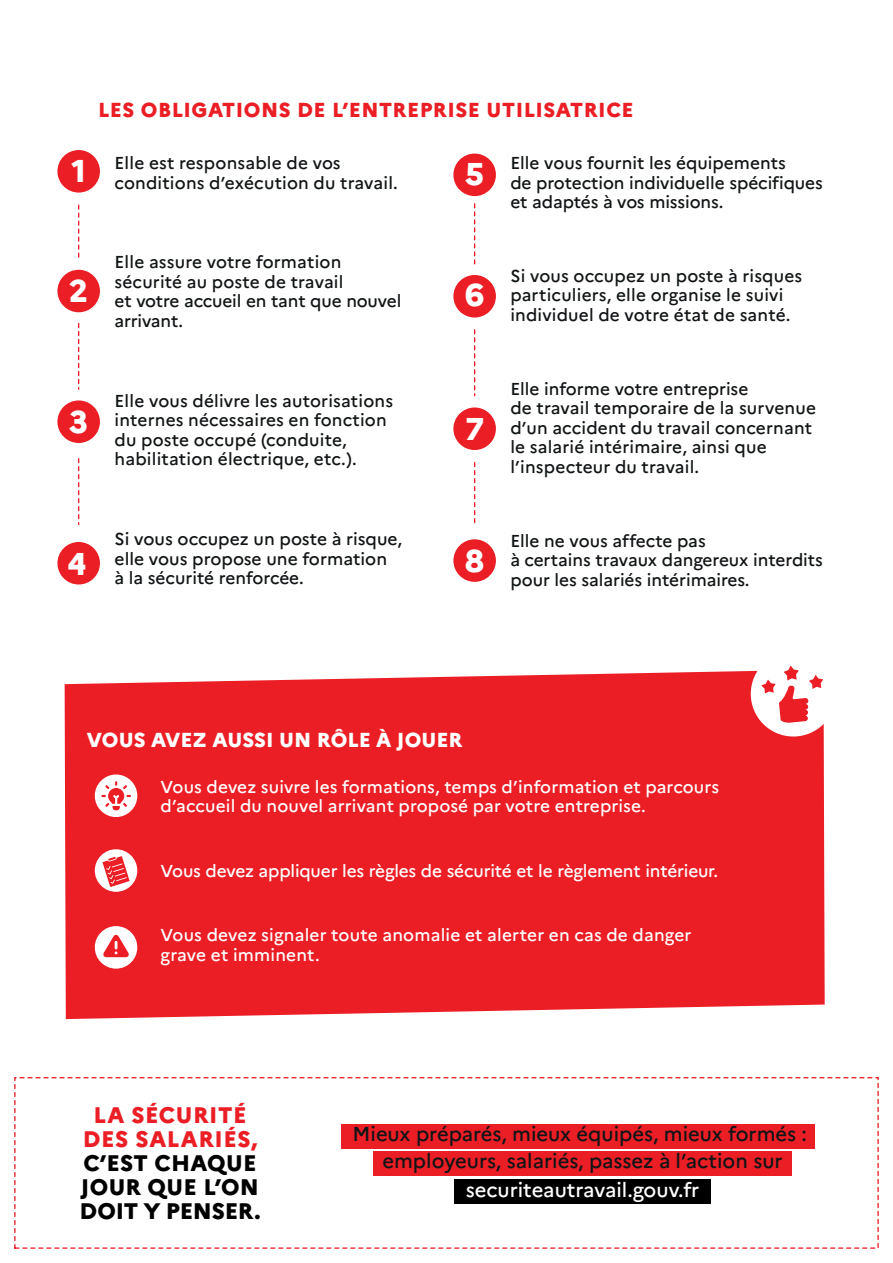
<style>
.page{position:relative;width:893px;height:1263px;background:#fff}
.page>*{position:absolute;margin:0;border:0;box-sizing:border-box;transform-origin:0 0}
.t1{font:800 31.5px "Marianne";color:#fff}
.t2{font:800 22.5px/24px "Marianne";letter-spacing:.01em;color:#000001}
.t3{font:800 22.5px/24px "Marianne";letter-spacing:.025em;color:#eb1e25;text-align:center}
.t4{font:500 20.25px/26.8px "Marianne";color:#111416;text-align:center}
.t5{font:800 20.25px "Marianne";letter-spacing:.025em;color:#eb1e25}
.t6{font:800 20.25px "Marianne";color:#fff}
.t7{font:500 20.25px "Marianne";color:#fff}
.t8{font:500 17.25px/19.6px "Marianne";color:#121516}
.t9{font:500 17.25px/19.6px "Marianne";letter-spacing:.01em;color:#fff}
.t10{font:500 17.25px "Marianne";letter-spacing:-.01em;color:#fff}
</style>
<div class="page">
<div style="left:14px;top:1077px;width:865px;height:172px;border:1px dashed #ec1f28"></div>
<div style="left:65px;top:670px;width:760px;height:349px;background:#eb1e25"></div>
<svg style="left:78px;top:205px;width:1px;height:52px"></svg>
<svg style="left:78px;top:323px;width:1px;height:66px"></svg>
<svg style="left:78px;top:459px;width:1px;height:65px"></svg>
<svg style="left:474px;top:204px;width:1px;height:61px"></svg>
<svg style="left:474px;top:330px;width:1px;height:66px"></svg>
<svg style="left:474px;top:463px;width:1px;height:61px"></svg>
<div style="left:95px;top:774px;width:42px;height:43px;background:#fff;border-radius:50%"></div>
<div style="left:95px;top:849px;width:42px;height:43px;background:#fff;border-radius:50%"></div>
<div style="left:95px;top:926px;width:42px;height:43px;background:#fff;border-radius:50%"></div>
<div style="left:751px;top:651px;width:85px;height:85px;background:#fff;border-radius:50%"></div>
<svg style="left:103px;top:935px;width:26px;height:22px"></svg>
<svg style="left:103px;top:856px;width:27px;height:31px"></svg>
<svg style="left:101px;top:781px;width:30px;height:29px"></svg>
<div style="left:57px;top:150px;width:43px;height:43px;background:#eb1e25;border-radius:50%"></div>
<div style="left:57px;top:270px;width:43px;height:42px;background:#eb1e25;border-radius:50%"></div>
<div style="left:57px;top:400px;width:43px;height:43px;background:#eb1e25;border-radius:50%"></div>
<div style="left:57px;top:542px;width:43px;height:42px;background:#eb1e25;border-radius:50%"></div>
<div style="left:453px;top:154px;width:43px;height:42px;background:#eb1e25;border-radius:50%"></div>
<div style="left:453px;top:275px;width:43px;height:42px;background:#eb1e25;border-radius:50%"></div>
<div style="left:453px;top:407px;width:43px;height:43px;background:#eb1e25;border-radius:50%"></div>
<div style="left:453px;top:539px;width:43px;height:43px;background:#eb1e25;border-radius:50%"></div>
<svg style="left:761px;top:666px;width:62px;height:57px"></svg>
<div style="left:455px;top:1179px;width:256px;height:25px;background:#000001"></div>
<div style="left:373px;top:1151px;width:419px;height:25px;background:#eb1e25"></div>
<div style="left:341px;top:1123px;width:473px;height:25px;background:#eb1e25"></div>
<h1 class="t1" style="left:71px;top:152px;width:16px">1</h1>
<p class="t5" style="left:98px;top:98px;width:537px">LES OBLIGATIONS DE L’ENTREPRISE UTILISATRICE</p>
<p class="t8" style="left:115px;top:153px;width:285px">Elle est responsable de vos conditions d’exécution du travail.</p>
<p class="t8" style="left:510px;top:153px;width:314px">Elle vous fournit les équipements<br>de protection individuelle spécifiques et adaptés à vos missions.</p>
<h1 class="t1" style="left:465px;top:155px;width:20px">5</h1>
<h1 class="t1" style="left:69px;top:272px;width:20px">2</h1>
<p class="t8" style="left:115px;top:252px;width:288px">Elle assure votre formation sécurité au poste de travail<br>et votre accueil en tant que nouvel arrivant.</p>
<h1 class="t1" style="left:465px;top:276px;width:20px">6</h1>
<p class="t8" style="left:510px;top:266px;width:293px">Si vous occupez un poste à risques particuliers, elle organise le suivi individuel de votre état de santé.</p>
<h1 class="t1" style="left:69px;top:402px;width:20px">3</h1>
<p class="t8" style="left:115px;top:391px;width:280px">Elle vous délivre les autorisations internes nécessaires en fonction du poste occupé (conduite, habilitation électrique, etc.).</p>
<h1 class="t1" style="left:465px;top:410px;width:20px">7</h1>
<p class="t8" style="left:510px;top:379px;width:307px">Elle informe votre entreprise<br>de travail temporaire de la survenue d’un accident du travail concernant le salarié intérimaire, ainsi que l’inspecteur du travail.</p>
<h1 class="t1" style="left:68px;top:544px;width:20px">4</h1>
<p class="t8" style="left:115px;top:529px;width:289px">Si vous occupez un poste à risque, elle vous propose une formation<br>à la sécurité renforcée.</p>
<h1 class="t1" style="left:465px;top:542px;width:20px">8</h1>
<p class="t8" style="left:510px;top:531px;width:314px">Elle ne vous affecte pas<br>à certains travaux dangereux interdits pour les salariés intérimaires.</p>
<p class="t6" style="left:87px;top:728px;width:377px">VOUS AVEZ AUSSI UN RÔLE À JOUER</p>
<p class="t9" style="left:161px;top:776px;width:560px">Vous devez suivre les formations, temps d’information et parcours d’accueil du nouvel arrivant proposé par votre entreprise.</p>
<p class="t10" style="left:161px;top:860px;width:559px">Vous devez appliquer les règles de sécurité et le règlement intérieur.</p>
<p class="t9" style="left:161px;top:925px;width:532px">Vous devez signaler toute anomalie et alerter en cas de danger grave et imminent.</p>
<h2 class="t3" style="left:83px;top:1102px;width:176px">LA SÉCURITÉ<br>DES SALARIÉS,</h2>
<h2 class="t2" style="left:80px;top:1150px;width:182px">C’EST CHAQUE<br>JOUR QUE L’ON<br>DOIT Y PENSER.</h2>
<p class="t4" style="left:353px;top:1121px;width:456px">Mieux préparés, mieux équipés, mieux formés : employeurs, salariés, passez à l’action sur</p>
<p class="t7" style="left:466px;top:1178px;width:235px">securiteautravail.gouv.fr</p>
</div>
